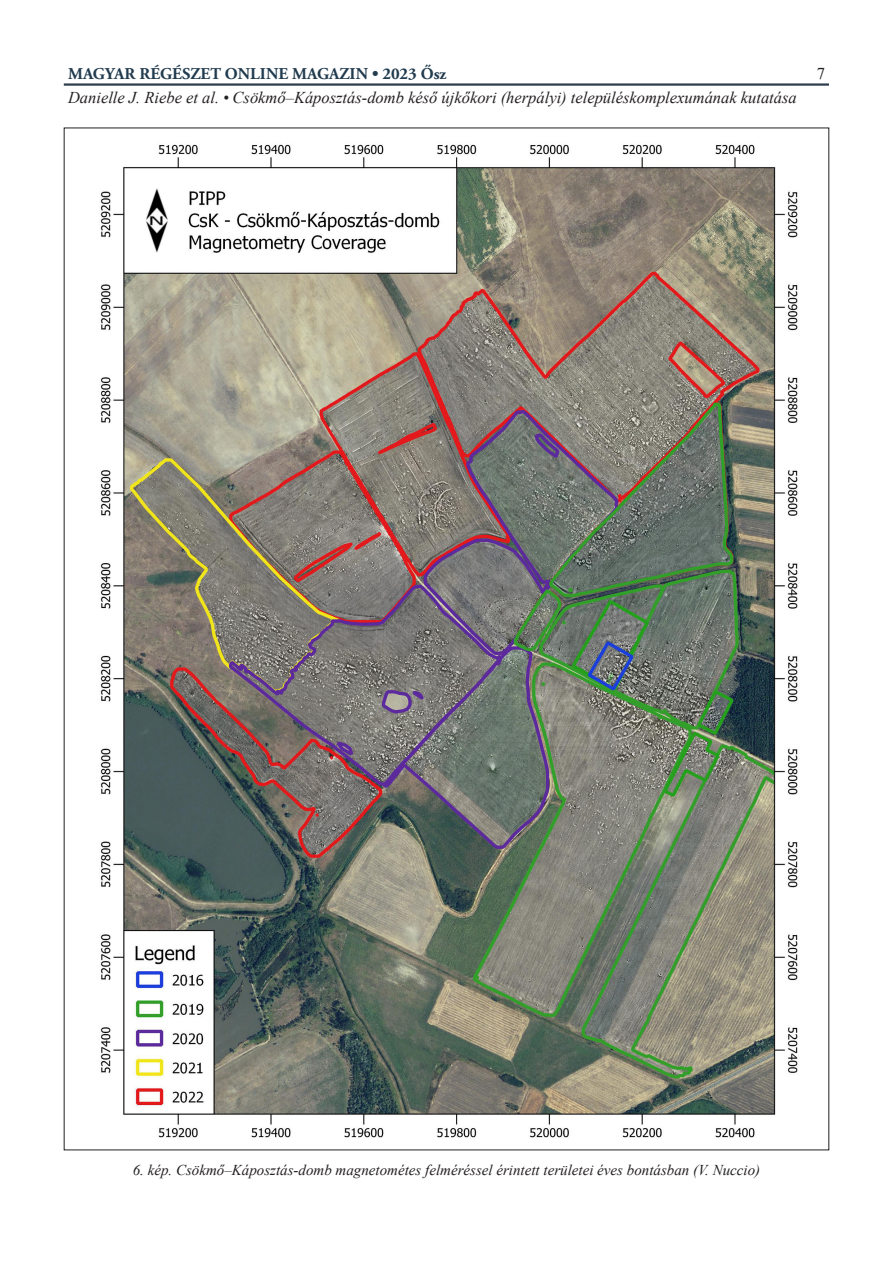
<style>
.page{position:relative;width:893px;height:1263px;background:#fff}
.page>*{position:absolute;margin:0;border:0;box-sizing:border-box;transform-origin:0 0}
.t1{font:italic 16.5px "Times New Roman";color:#231f20}
.t2{font:700 16.5px "Adobe Garamond Pro";color:#213b4f}
.t3{font:16.5px "Times New Roman";color:#231f20}
.kepala{font:italic 15px "Times New Roman";color:#231f20}
</style>
<div class="page">
<hr style="left:64px;top:83px;width:765px;height:3px;background:#2d3d4d">
<img style="left:100px;top:144px;width:698px;height:994px">
<p class="t2" style="left:68px;top:65px;width:380px">MAGYAR RÉGÉSZET ONLINE MAGAZIN • 2023 Ősz</p>
<p class="t1" style="left:68px;top:87px;width:730px">Danielle J. Riebe et al. • Csökmő–Káposztás-domb késő újkőkori (herpályi) településkomplexumának kutatása</p>
<p class="t3" style="left:817px;top:62px;width:10px">7</p>
<p class="kepala" style="left:133px;top:1159px;width:629px">6. kép. Csökmő–Káposztás-domb magnetométes felméréssel érintett területei éves bontásban (V. Nuccio)</p>
</div>
